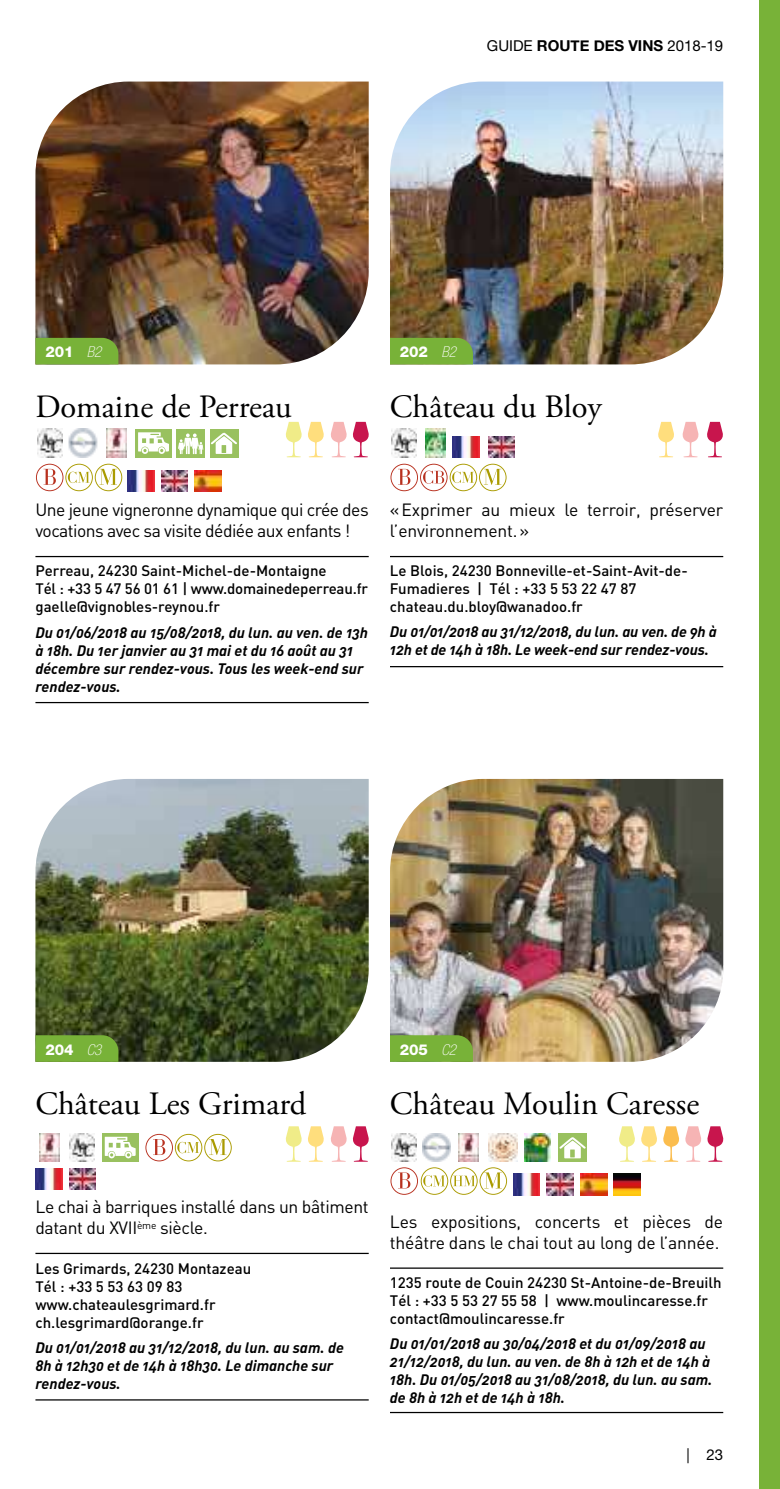
<style>
.page{position:relative;width:780px;height:1489px;background:#fff}
.page>*{position:absolute;margin:0;border:0;box-sizing:border-box;transform-origin:0 0}
.t1{font:32.5px "Adobe Garamond Pro";color:#000}
.t2{font:17.5px/21px "DIN";letter-spacing:-.02em;color:#000}
.t3{font:15px/18px "DIN Bold Italic Alt";color:#000}
.t4{font:500 15px/18px "DIN";color:#000}
.t5{font:15px "Helvetica Neue";color:#000}
.t6{font:800 15px "Helvetica Neue";letter-spacing:-.01em;color:#fff}
.s1{font-weight:700}
.s2{font-weight:100;font-style:italic;font-stretch:condensed}
</style>
<div class="page">
<div style="left:758px;top:0;width:22px;height:1488px;background:#78b238"></div>
<hr style="left:390px;top:1267px;width:333px;height:1px;background:#000">
<hr style="left:390px;top:1411px;width:333px;height:1px;background:#000">
<img style="left:390px;top:779px;width:333px;height:282px">
<div style="left:390px;top:1035px;width:83px;height:26px;background:#78b238"></div>
<img style="left:422px;top:1133px;width:29px;height:28px">
<svg style="left:478px;top:1133px;width:1px;height:28px"></svg>
<img style="left:458px;top:1133px;width:20px;height:28px">
<svg style="left:524px;top:1133px;width:1px;height:28px"></svg>
<img style="left:525px;top:1133px;width:26px;height:28px">
<div style="left:558px;top:1133px;width:28px;height:28px;background:linear-gradient(to right,#99c15f,#99c15f)"></div>
<svg style="left:559px;top:1136px;width:27px;height:22px"></svg>
<img style="left:489px;top:1133px;width:28px;height:28px">
<img style="left:391px;top:1133px;width:26px;height:28px">
<svg style="left:707px;top:1126px;width:16px;height:35px"></svg>
<svg style="left:619px;top:1126px;width:82px;height:35px"></svg>
<img style="left:546px;top:1173px;width:27px;height:22px">
<img style="left:513px;top:1173px;width:26px;height:22px">
<img style="left:580px;top:1173px;width:27px;height:22px">
<img style="left:614px;top:1173px;width:26px;height:22px">
<hr style="left:35px;top:1252px;width:334px;height:1px;background:#000">
<hr style="left:35px;top:1399px;width:334px;height:1px;background:#000">
<img style="left:35px;top:779px;width:334px;height:282px">
<svg style="left:35px;top:1035px;width:83px;height:26px;background:#76ae37"></svg>
<svg style="left:707px;top:422px;width:16px;height:35px"></svg>
<svg style="left:658px;top:422px;width:16px;height:35px"></svg>
<svg style="left:682px;top:422px;width:17px;height:35px"></svg>
<hr style="left:390px;top:556px;width:333px;height:1px;background:#000">
<hr style="left:390px;top:666px;width:333px;height:1px;background:#000">
<img style="left:390px;top:81px;width:333px;height:283px">
<div style="left:390px;top:338px;width:83px;height:26px;background:#78b238"></div>
<img style="left:391px;top:429px;width:26px;height:28px">
<img style="left:488px;top:436px;width:26px;height:21px">
<img style="left:452px;top:436px;width:27px;height:21px">
<img style="left:69px;top:1168px;width:27px;height:21px">
<img style="left:35px;top:1168px;width:27px;height:21px">
<hr style="left:35px;top:556px;width:334px;height:1px;background:#000">
<hr style="left:35px;top:702px;width:334px;height:1px;background:#000">
<img style="left:35px;top:81px;width:334px;height:283px">
<div style="left:35px;top:338px;width:83px;height:26px;background:#78b238"></div>
<img style="left:69px;top:429px;width:28px;height:28px">
<svg style="left:126px;top:429px;width:1px;height:28px"></svg>
<img style="left:106px;top:429px;width:20px;height:28px">
<div style="left:135px;top:429px;width:36px;height:28px;background:#99c15f"></div>
<div style="left:142px;top:447px;width:6px;height:7px;background:#fafcf8;border-radius:50%"></div>
<svg style="left:138px;top:432px;width:31px;height:20px"></svg>
<div style="left:176px;top:429px;width:29px;height:28px;background:#99c15f"></div>
<svg style="left:178px;top:433px;width:25px;height:21px"></svg>
<div style="left:210px;top:429px;width:28px;height:28px;background:#99c15f"></div>
<svg style="left:211px;top:432px;width:26px;height:22px"></svg>
<img style="left:37px;top:429px;width:25px;height:28px">
<svg style="left:285px;top:422px;width:39px;height:35px"></svg>
<svg style="left:331px;top:422px;width:38px;height:35px"></svg>
<img style="left:161px;top:470px;width:27px;height:21px">
<img style="left:128px;top:470px;width:26px;height:21px">
<img style="left:195px;top:470px;width:26px;height:21px">
<img style="left:39px;top:1133px;width:21px;height:28px">
<svg style="left:102px;top:1133px;width:36px;height:28px"></svg>
<svg style="left:105px;top:1136px;width:31px;height:20px"></svg>
<svg style="left:69px;top:1134px;width:1px;height:25px"></svg>
<img style="left:70px;top:1133px;width:25px;height:28px">
<svg style="left:285px;top:1126px;width:39px;height:35px"></svg>
<svg style="left:330px;top:1126px;width:39px;height:35px"></svg>
<img style="left:425px;top:429px;width:20px;height:28px">
<svg style="left:36px;top:463px;width:86px;height:28px"></svg>
<svg style="left:145px;top:1133px;width:87px;height:28px"></svg>
<svg style="left:390px;top:463px;width:116px;height:28px"></svg>
<svg style="left:390px;top:1167px;width:117px;height:27px"></svg>
<p class="t5" style="left:487px;top:37px;width:238px">GUIDE <span class="s1">ROUTE DES VINS</span> 2018-19</p>
<p class="t6" style="left:45px;top:343px;width:57px">201 <span class="s2">B2</span></p>
<h1 class="t1" style="left:35px;top:387px;width:258px">Domaine de Perreau</h1>
<p class="t6" style="left:400px;top:343px;width:57px">202 <span class="s2">B2</span></p>
<h1 class="t1" style="left:390px;top:387px;width:213px">Château du Bloy</h1>
<p class="t2" style="left:35px;top:499px;width:335px">Une jeune vigneronne dynamique qui crée des vocations avec sa visite dédiée aux enfants !</p>
<p class="t4" style="left:35px;top:561px;width:334px">Perreau, 24230 Saint-Michel-de-Montaigne<br>Tél : +33 5 47 56 01 61 | www.domainedeperreau.fr gaelle@vignobles-reynou.fr</p>
<p class="t3" style="left:35px;top:622px;width:334px">Du 01/06/2018 au 15/08/2018, du lun. au ven. de 13h à 18h. Du 1er janvier au 31 mai et du 16 août au 31 décembre sur rendez-vous. Tous les week-end sur rendez-vous.</p>
<p class="t2" style="left:390px;top:499px;width:335px">«Exprimer au mieux le terroir, préserver l’environnement.»</p>
<p class="t4" style="left:390px;top:561px;width:299px">Le Blois, 24230 Bonneville-et-Saint-Avit-de-<br>Fumadieres | Tél : +33 5 53 22 47 87 chateau.du.bloy@wanadoo.fr</p>
<p class="t3" style="left:390px;top:622px;width:328px">Du 01/01/2018 au 31/12/2018, du lun. au ven. de 9h à<br>12h et de 14h à 18h. Le week-end sur rendez-vous.</p>
<p class="t6" style="left:45px;top:1040px;width:57px">204 <span class="s2">C3</span></p>
<h1 class="t1" style="left:35px;top:1084px;width:272px">Château Les Grimard</h1>
<p class="t6" style="left:400px;top:1040px;width:57px">205 <span class="s2">C2</span></p>
<h1 class="t1" style="left:390px;top:1084px;width:311px">Château Moulin Caresse</h1>
<p class="t2" style="left:35px;top:1196px;width:335px">Le chai à barriques installé dans un bâtiment datant du XVII<sup>ème</sup> siècle.</p>
<p class="t4" style="left:35px;top:1258px;width:217px">Les Grimards, 24230 Montazeau<br>Tél : +33 5 53 63 09 83 www.chateaulesgrimard.fr ch.lesgrimard@orange.fr</p>
<p class="t3" style="left:35px;top:1337px;width:310px">Du 01/01/2018 au 31/12/2018, du lun. au sam. de<br>8h à 12h30 et de 14h à 18h30. Le dimanche sur rendez-vous.</p>
<p class="t2" style="left:390px;top:1210px;width:335px">Les expositions, concerts et pièces de théâtre dans le chai tout au long de l’année.</p>
<p class="t4" style="left:390px;top:1272px;width:333px">1235 route de Couin 24230 St-Antoine-de-Breuilh<br>Tél : +33 5 53 27 55 58 | www.moulincaresse.fr contact@moulincaresse.fr</p>
<p class="t3" style="left:390px;top:1333px;width:324px">Du 01/01/2018 au 30/04/2018 et du 01/09/2018 au 21/12/2018, du lun. au ven. de 8h à 12h et de 14h à 18h. Du 01/05/2018 au 31/08/2018, du lun. au sam. de 8h à 12h et de 14h à 18h.</p>
<p class="t5" style="left:686px;top:1445px;width:38px">| 23</p>
</div>
